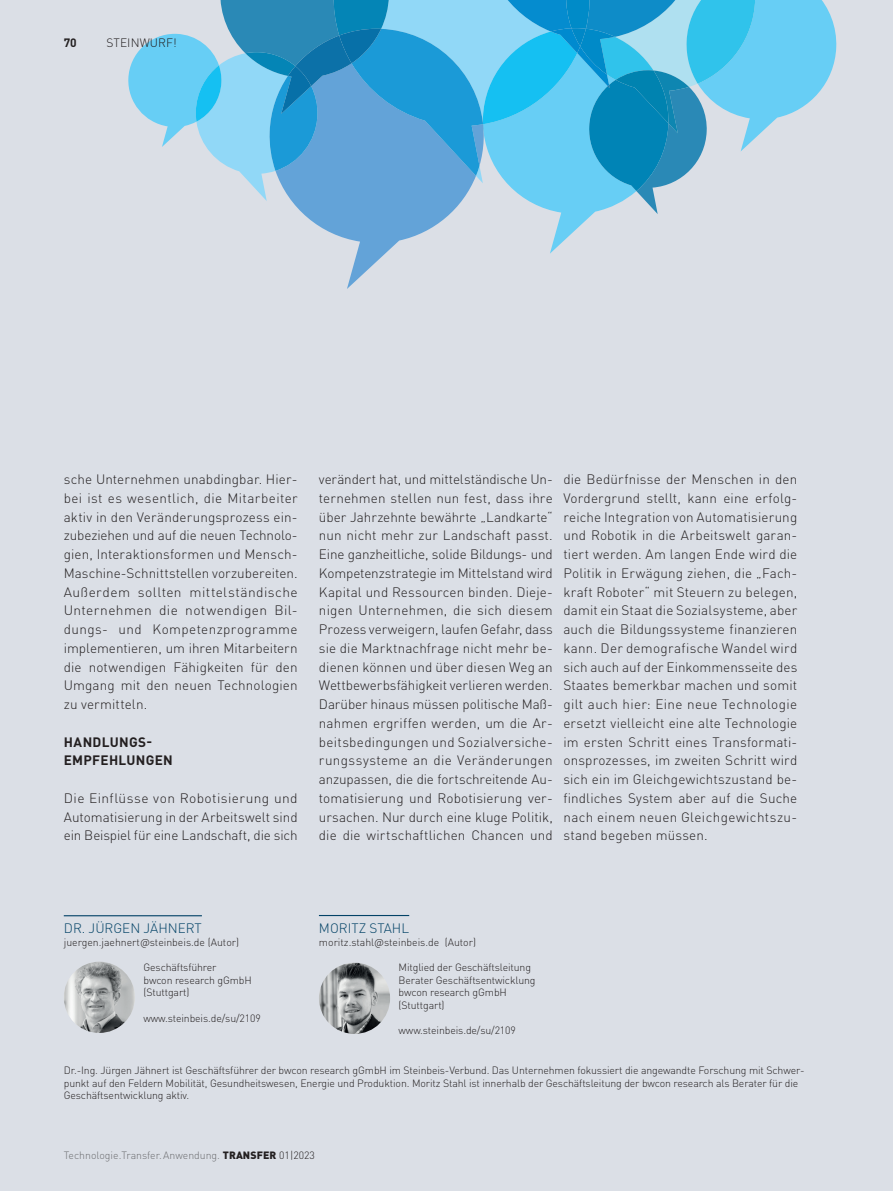
<style>
.page{position:relative;width:893px;height:1191px;background:#dbdfe6}
.page>*{position:absolute;margin:0;border:0;box-sizing:border-box;transform-origin:0 0}
.t1{font:300 13.5px/18.8px "DINOT";letter-spacing:.01em;color:#231f20;text-align:justify}
.t2{font:300 13.5px "DINOT";color:#024266}
.t3{font:700 13.5px/18.8px "DINOT";letter-spacing:.02em;color:#231f20}
.t4{font:300 12px "DINOT";letter-spacing:.01em;color:#231f20}
.t5{font:700 12px "DINOT";color:#231f20}
.t6{font:300 10.5px/12.6px "DINOT";letter-spacing:-.01em;color:#231f20}
.t7{font:300 10.5px "DINOT";color:#6c6d70}
.s1{font-weight:900;color:#231f20}
.s2{color:#231f20}
</style>
<div class="page">
<svg style="left:347px;top:254px;width:38px;height:35px"></svg>
<svg style="left:128px;top:0;width:708px;height:254px"></svg>
<hr style="left:64px;top:915px;width:138px;height:1px;background:#024266">
<img style="left:64px;top:961px;width:71px;height:72px;border-radius:36px">
<hr style="left:319px;top:915px;width:90px;height:1px;background:#024266">
<img style="left:319px;top:962px;width:71px;height:72px;border-radius:36px">
<p class="t5" style="left:64px;top:35px;width:15px">70</p>
<p class="t4" style="left:106px;top:36px;width:72px">STEINWURF!</p>
<p class="t1" style="left:64px;top:469px;width:235px">sche Unternehmen unabdingbar. Hier&shy;bei ist es wesentlich, die Mitarbeiter aktiv in den Veränderungsprozess ein&shy;zubeziehen und auf die neuen Technolo&shy;gien, Interaktionsformen und Mensch-Maschine-Schnittstellen vorzubereiten.<br>Außerdem sollten mittelständische Unternehmen die notwendigen Bil&shy;dungs- und Kompetenzprogramme implementieren, um ihren Mitarbeitern die notwendigen Fähigkeiten für den Umgang mit den neuen Technologien zu vermitteln.</p>
<p class="t3" style="left:64px;top:732px;width:111px">HANDLUNGS-<br>EMPFEHLUNGEN</p>
<p class="t1" style="left:64px;top:788px;width:235px">Die Einflüsse von Robotisierung und Automatisierung in der Arbeitswelt sind ein Beispiel für eine Landschaft, die sich</p>
<p class="t1" style="left:319px;top:469px;width:235px">verändert hat, und mittelständische Un&shy;ternehmen stellen nun fest, dass ihre über Jahrzehnte bewährte „Landkarte“ nun nicht mehr zur Landschaft passt.<br>Eine ganzheitliche, solide Bildungs- und Kompetenzstrategie im Mittelstand wird Kapital und Ressourcen binden. Dieje&shy;nigen Unternehmen, die sich diesem Prozess verweigern, laufen Gefahr, dass sie die Marktnachfrage nicht mehr be&shy;dienen können und über diesen Weg an Wettbewerbsfähigkeit verlieren werden.<br>Darüber hinaus müssen politische Maß&shy;nahmen ergriffen werden, um die Ar&shy;beitsbedingungen und Sozialversiche&shy;rungssysteme an die Veränderungen anzupassen, die die fortschreitende Au&shy;tomatisierung und Robotisierung ver&shy;ursachen. Nur durch eine kluge Politik, die die wirtschaftlichen Chancen und</p>
<p class="t1" style="left:563px;top:469px;width:235px">die Bedürfnisse der Menschen in den Vordergrund stellt, kann eine erfolg&shy;reiche Integration von Automatisierung und Robotik in die Arbeitswelt garan&shy;tiert werden. Am langen Ende wird die Politik in Erwägung ziehen, die „Fach&shy;kraft Roboter“ mit Steuern zu belegen, damit ein Staat die Sozialsysteme, aber auch die Bildungssysteme finanzieren kann. Der demografische Wandel wird sich auch auf der Einkommensseite des Staates bemerkbar machen und somit gilt auch hier: Eine neue Technologie ersetzt vielleicht eine alte Technologie im ersten Schritt eines Transformati&shy;onsprozesses, im zweiten Schritt wird sich ein im Gleichgewichtszustand be&shy;findliches System aber auf die Suche nach einem neuen Gleichgewichtszu&shy;stand begeben müssen.</p>
<p class="t2" style="left:64px;top:920px;width:139px">DR. JÜRGEN JÄHNERT</p>
<p class="t6" style="left:64px;top:935px;width:177px">juergen.jaehnert@steinbeis.de (Autor)</p>
<p class="t6" style="left:143px;top:961px;width:110px">Geschäftsführer<br>bwcon research gGmbH (Stuttgart)</p>
<p class="t6" style="left:143px;top:1011px;width:119px">www.steinbeis.de/su/2109</p>
<p class="t2" style="left:319px;top:920px;width:92px">MORITZ STAHL</p>
<p class="t6" style="left:319px;top:935px;width:159px">moritz.stahl@steinbeis.de (Autor)</p>
<p class="t6" style="left:399px;top:960px;width:138px">Mitglied der Geschäftsleitung<br>Berater Geschäftsentwicklung bwcon research gGmbH (Stuttgart)</p>
<p class="t6" style="left:399px;top:1023px;width:119px">www.steinbeis.de/su/2109</p>
<p class="t6" style="left:64px;top:1063px;width:742px">Dr.-Ing. Jürgen Jähnert ist Geschäftsführer der bwcon research gGmbH im Steinbeis-Verbund. Das Unternehmen fokussiert die angewandte Forschung mit Schwer&shy;punkt auf den Feldern Mobilität, Gesundheitswesen, Energie und Produktion. Moritz Stahl ist innerhalb der Geschäftsleitung der bwcon research als Berater für die<br>Geschäftsentwicklung aktiv.</p>
<p class="t7" style="left:64px;top:1149px;width:253px">Technologie.Transfer.Anwendung. <span class="s1">TRANSFER</span> <span class="s2">01|2023</span></p>
</div>
